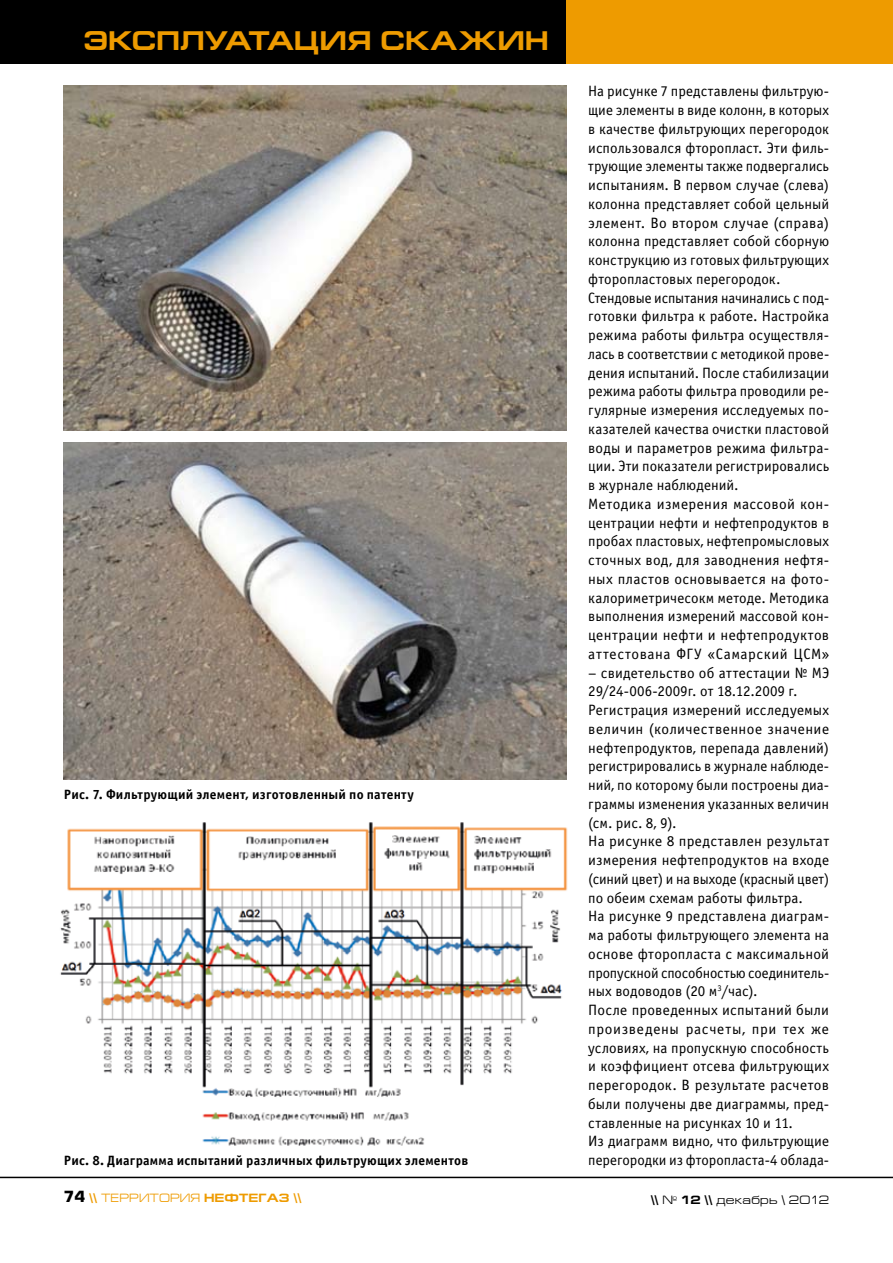
<style>
.page{position:relative;width:893px;height:1263px;background:#fff}
.page>*{position:absolute;margin:0;border:0;box-sizing:border-box;transform-origin:0 0}
.t1{font:700 27px "Europe Ext";letter-spacing:.005em;color:#ee9b00}
.t2{font:15px/18.8px "Officina Sans C";letter-spacing:.01em;color:#000}
.t3{font:700 13.5px "Officina Sans C";letter-spacing:.015em;color:#000}
.t4{font:700 12px "Europe Ext";color:#ee9b00}
.t5{font:12px "Europe Ext";letter-spacing:.015em;color:#000}
.s1{font-family:"Europe";font-size:15px;color:#000}
.s2{font-weight:400}
.s3{font-weight:700}
</style>
<div class="page">
<div style="left:0;top:0;width:893px;height:64px;background:#ee9b00"></div>
<div style="left:0;top:0;width:566px;height:64px;background:#000"></div>
<hr style="left:0;top:1177px;width:893px;height:1px;background:#000">
<img style="left:64px;top:85px;width:503px;height:345px">
<img style="left:64px;top:442px;width:503px;height:338px">
<img style="left:60px;top:823px;width:508px;height:323px">
<h1 class="t1" style="left:83px;top:26px;width:166px">Эксплуата</h1>
<h1 class="t1" style="left:294px;top:26px;width:253px">ция скажин</h1>
<p class="t3" style="left:64px;top:787px;width:352px">Рис. 7. Фильтрующий элемент, изготовленный по патенту</p>
<p class="t3" style="left:64px;top:1153px;width:406px">Рис. 8. Диаграмма испытаний различных фильтрующих элементов</p>
<p class="t2" style="left:588px;top:82px;width:242px">На рисунке 7 представлены фильтрую&shy;щие элементы в виде колонн, в которых в качестве фильтрующих перегородок использовался фторопласт. Эти филь&shy;трующие элементы также подвергались испытаниям. В первом случае (слева) колонна представляет собой цельный элемент. Во втором случае (справа) колонна представляет собой сборную конструкцию из готовых фильтрующих фторопластовых перегородок.<br>Стендовые испытания начинались с под&shy;готовки фильтра к работе. Настройка режима работы фильтра осуществля&shy;лась в соответствии с методикой прове&shy;дения испытаний. После стабилизации режима работы фильтра проводили ре&shy;гулярные измерения исследуемых по&shy;казателей качества очистки пластовой воды и параметров режима фильтра&shy;ции. Эти показатели регистрировались в журнале наблюдений.<br>Методика измерения массовой кон&shy;центрации нефти и нефтепродуктов в пробах пластовых, нефтепромысловых сточных вод, для заводнения нефтя&shy;ных пластов основывается на фото&shy;калориметричесокм методе. Методика выполнения измерений массовой кон&shy;центрации нефти и нефтепродуктов аттестована ФГУ «Самарский ЦСМ»</p>
<p class="t2" style="left:588px;top:663px;width:242px">– свидетельство об аттестации № МЭ 29/24-006-2009г. от 18.12.2009 г.<br>Регистрация измерений исследуемых величин (количественное значение нефтепродуктов, перепада давлений) регистрировались в журнале наблюде&shy;ний, по которому были построены диа&shy;граммы изменения указанных величин (см. рис. 8, 9).<br>На рисунке 8 представлен результат измерения нефтепродуктов на входе (синий цвет) и на выходе (красный цвет) по обеим схемам работы фильтра.<br>На рисунке 9 представлена диаграм&shy;ма работы фильтрующего элемента на основе фторопласта с максимальной пропускной способностью соединитель&shy;ных водоводов (20 м<sup>3</sup>/час).<br>После проведенных испытаний были произведены расчеты, при тех же условиях, на пропускную способность и коэффициент отсева фильтрующих перегородок. В результате расчетов были получены две диаграммы, пред&shy;ставленные на рисунках 10 и 11.<br>Из диаграмм видно, что фильтрующие перегородки из фторопласта-4 облада-</p>
<p class="t4" style="left:64px;top:1191px;width:239px"><span class="s1">74</span> \\ <span class="s2">ТЕРРИТОРИЯ</span> НЕФТЕГАЗ \\</p>
<p class="t5" style="left:651px;top:1193px;width:180px"><span class="s3">\\</span> № <span class="s3">12 \\</span> декабрь \ 2012</p>
</div>
